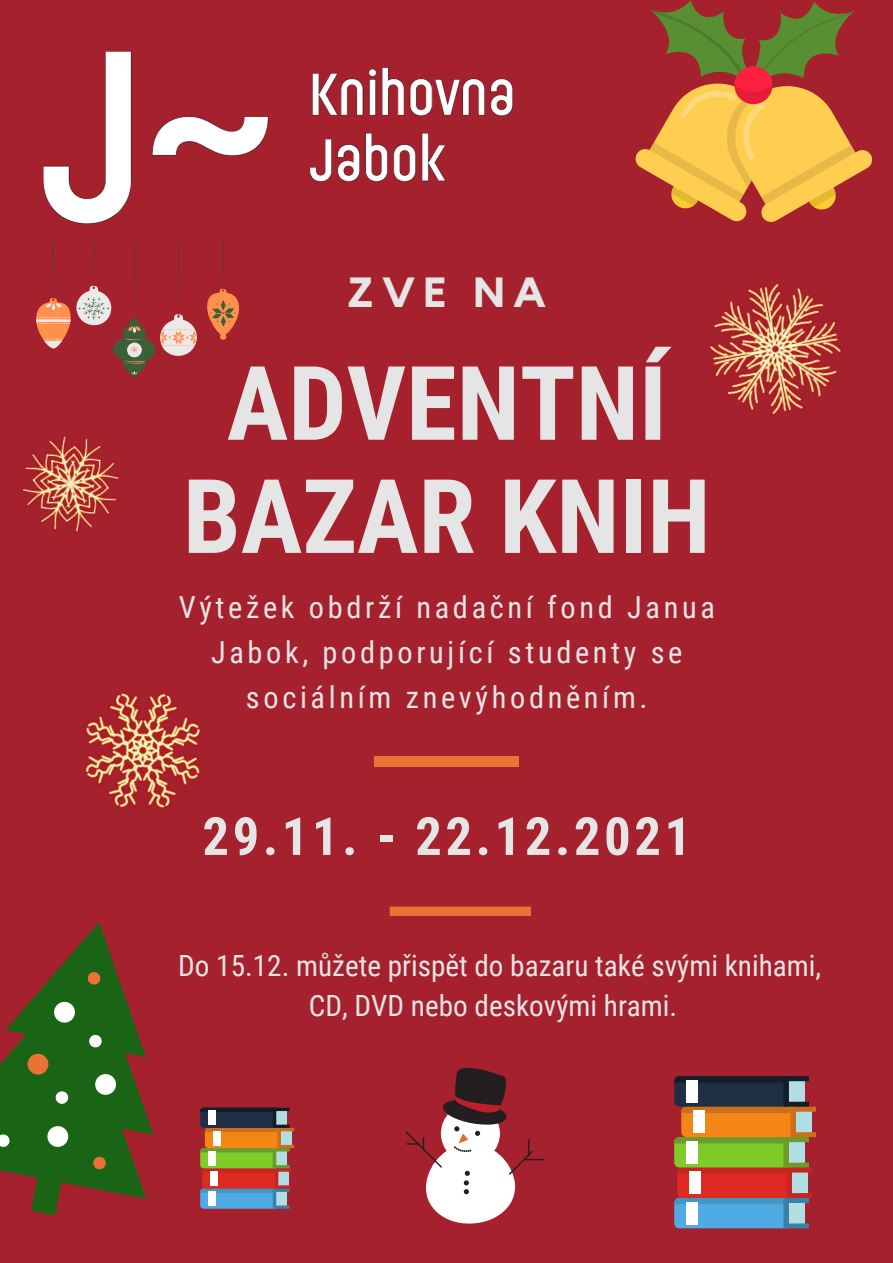
<style>
.page{position:relative;width:893px;height:1263px;background:#a6212e}
.page>*{position:absolute;margin:0;border:0;box-sizing:border-box;transform-origin:0 0}
.t1{font:700 103.05px/113.1px "Roboto Condensed";color:#e5e5e6;text-align:center}
.t2{font:700 52.65px "Roboto Condensed";letter-spacing:.07em;color:#e5e5e6}
.t3{font:700 42px "Kollektif";color:#e5e5e6}
.t4{font:30.38px/45px "Roboto Condensed";letter-spacing:.12em;color:#e5e5e6;text-align:center}
.t5{font:29.25px/40.5px "Roboto Condensed";color:#e5e5e6;text-align:center}
</style>
<div class="page">
<div style="left:375px;top:756px;width:144px;height:11px;background:#ea7235"></div>
<svg style="left:0;top:922px;width:154px;height:294px;fill:#1a6416"></svg>
<svg style="left:87px;top:971px;width:14px;height:14px"></svg>
<svg style="left:26px;top:1052px;width:24px;height:24px"></svg>
<svg style="left:92px;top:1156px;width:15px;height:14px"></svg>
<svg style="left:52px;top:1000px;width:25px;height:24px"></svg>
<svg style="left:88px;top:1034px;width:15px;height:14px"></svg>
<svg style="left:55px;top:1090px;width:14px;height:15px"></svg>
<svg style="left:93px;top:1072px;width:25px;height:24px"></svg>
<svg style="left:46px;top:1124px;width:24px;height:24px"></svg>
<svg style="left:0;top:1133px;width:11px;height:15px"></svg>
<svg style="left:200px;top:1108px;width:94px;height:101px;background:#927a5e"></svg>
<div style="left:208px;top:1110px;width:8px;height:15px;background:#fff"></div>
<svg style="left:674px;top:1076px;width:142px;height:152px;background:#92795d"></svg>
<div style="left:686px;top:1080px;width:11px;height:22px;background:#fff"></div>
<svg style="left:390px;top:906px;width:141px;height:10px"></svg>
<svg style="left:635px;top:0;width:238px;height:222px"></svg>
<svg style="left:406px;top:1068px;width:138px;height:155px"></svg>
<svg style="left:207px;top:251px;width:32px;height:89px"></svg>
<svg style="left:36px;top:251px;width:161px;height:128px"></svg>
<img style="left:43px;top:51px;width:470px;height:200px">
<img style="left:709px;top:282px;width:133px;height:134px">
<img style="left:84px;top:692px;width:118px;height:117px">
<img style="left:22px;top:435px;width:98px;height:97px">
<p class="t3" style="left:347px;top:273px;width:201px">ZVE NA</p>
<p class="t1" style="left:183px;top:348px;width:529px">ADVENTNÍ<br>BAZAR KNIH</p>
<p class="t4" style="left:179px;top:585px;width:538px">Výtežek obdrží nadační fond Janua<br>Jabok, podporující studenty se sociálním znevýhodněním.</p>
<p class="t2" style="left:202px;top:806px;width:490px">29.11. - 22.12.2021</p>
<p class="t5" style="left:178px;top:945px;width:644px">Do 15.12. můžete přispět do bazaru také svými knihami,<br>CD, DVD nebo deskovými hrami.</p>
</div>
